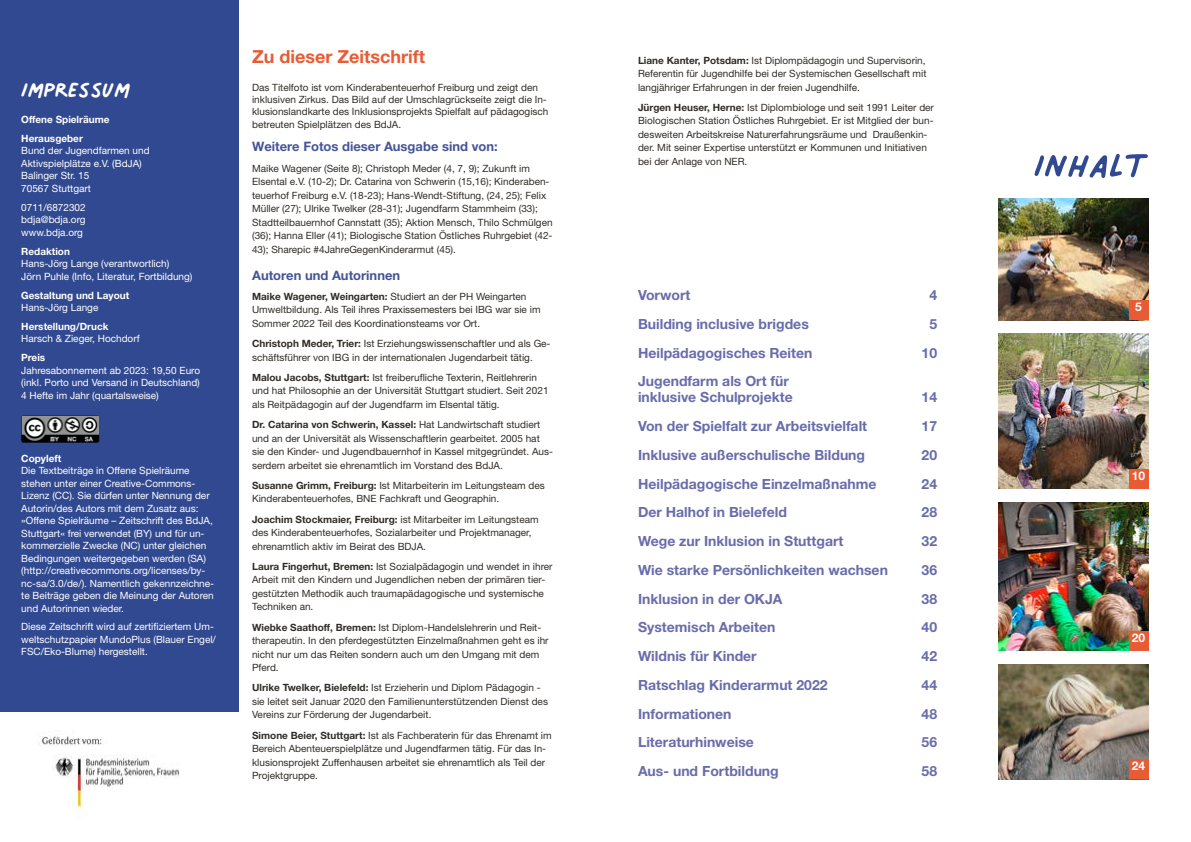
<style>
.page{position:relative;width:1191px;height:842px;background:#fff}
.page>*{position:absolute;margin:0;border:0;box-sizing:border-box;transform-origin:0 0}
.t1{font:70px "Palmer Lake Print";color:#314990}
.t2{font:45px "Palmer Lake Print";color:#fff}
.t3{font:700 18px "Helvetica Neue LT Pro";color:#e75c34}
.t4{font:700 14px/16px "Helvetica Neue LT Pro";color:#696cab}
.t5{font:700 13px "Helvetica Neue LT Pro";color:#455499}
.t6{font:700 12px "Helvetica Neue LT Pro";color:#fff}
.t7{font:10px/13.5px "Helvetica Neue LT Pro";color:#302c28}
.t8{font:10px/12.5px "Helvetica Neue LT Pro";color:#fff}
.t9{font:700 10px/18.9px "Helvetica Neue LT Pro";color:#fff}
.s1{font-weight:700}
</style>
<div class="page">
<div style="left:0;top:0;width:239px;height:711px;background:#314990"></div>
<img style="left:21px;top:415px;width:78px;height:28px">
<img style="left:998px;top:199px;width:150px;height:121px">
<img style="left:998px;top:334px;width:150px;height:155px">
<img style="left:998px;top:502px;width:150px;height:149px">
<img style="left:998px;top:664px;width:150px;height:115px">
<div style="left:1128px;top:300px;width:20px;height:20px;background:#e75c34"></div>
<div style="left:1128px;top:469px;width:20px;height:20px;background:#e75c34"></div>
<div style="left:1128px;top:631px;width:20px;height:20px;background:#e75c34"></div>
<div style="left:1128px;top:759px;width:20px;height:20px;background:#e75c34"></div>
<img style="left:39px;top:730px;width:140px;height:78px">
<h2 class="t2" style="left:21px;top:67px;width:110px">Impressum</h2>
<p class="t9" style="left:21px;top:110px;width:90px">Offene Spielräume<br>Herausgeber</p>
<p class="t8" style="left:21px;top:144px;width:130px">Bund der Jugendfarmen und<br>Aktivspielplätze e.V. (BdJA)<br>Balinger Str. 15<br>70567 Stuttgart</p>
<p class="t8" style="left:21px;top:201px;width:66px;text-align:justify">0711/6872302 bdja@bdja.org www.bdja.org</p>
<p class="t9" style="left:21px;top:241px;width:50px">Redaktion</p>
<p class="t8" style="left:21px;top:257px;width:173px">Hans-Jörg Lange (verantwortlich)<br>Jörn Puhle (Info, Literatur, Fortbildung)</p>
<p class="t9" style="left:21px;top:285px;width:109px">Gestaltung und Layout</p>
<p class="t8" style="left:21px;top:301px;width:79px">Hans-Jörg Lange</p>
<p class="t9" style="left:21px;top:317px;width:89px">Herstellung/Druck</p>
<p class="t8" style="left:21px;top:332px;width:120px">Harsch &amp; Zieger, Hochdorf</p>
<p class="t9" style="left:21px;top:348px;width:26px">Preis</p>
<p class="t8" style="left:21px;top:364px;width:180px;text-align:justify">Jahresabonnement ab 2023: 19,50 Euro (inkl. Porto und Versand in Deutschland)<br>4 Hefte im Jahr (quartalsweise)</p>
<p class="t9" style="left:21px;top:448px;width:41px">Copyleft</p>
<p class="t8" style="left:21px;top:464px;width:194px">Die Textbeiträge in Offene Spielräume stehen unter einer Creative-Commons-Lizenz (CC). Sie dürfen unter Nennung der Autorin/des Autors mit dem Zusatz aus: »Offene Spielräume – Zeitschrift des BdJA, Stuttgart« frei verwendet (BY) und für un&shy;kommerzielle Zwecke (NC) unter gleichen Bedingungen weitergegeben werden (SA) (http://creativecommons.org/licenses/by&shy;nc-sa/3.0/de/). Namentlich gekennzeichne&shy;te Beiträge geben die Meinung der Autoren und Autorinnen wieder.</p>
<p class="t8" style="left:21px;top:620px;width:196px">Diese Zeitschrift wird auf zertifiziertem Um&shy;weltschutzpapier MundoPlus (Blauer Engel/<br>FSC/Eko-Blume) hergestellt.</p>
<h3 class="t3" style="left:252px;top:45px;width:174px">Zu dieser Zeitschrift</h3>
<p class="t7" style="left:252px;top:81px;width:298px;line-height:12px">Das Titelfoto ist vom Kinderabenteuerhof Freiburg und zeigt den inklusiven Zirkus. Das Bild auf der Umschlagrückseite zeigt die In&shy;klusionslandkarte des Inklusionsprojekts Spielfalt auf pädagogisch</p>
<p class="t7" style="left:252px;top:117px;width:151px">betreuten Spielplätzen des BdJA.</p>
<h3 class="t5" style="left:252px;top:138px;width:247px">Weitere Fotos dieser Ausgabe sind von:</h3>
<p class="t7" style="left:252px;top:161px;width:302px">Maike Wagener (Seite 8); Christoph Meder (4, 7, 9); Zukunft im Elsental e.V. (10-2); Dr. Catarina von Schwerin (15,16); Kinderaben&shy;teuerhof Freiburg e.V. (18-23); Hans-Wendt-Stiftung, (24, 25); Felix Müller (27); Ulrike Twelker (28-31); Jugendfarm Stammheim (33); Stadtteilbauernhof Cannstatt (35); Aktion Mensch, Thilo Schmülgen (36); Hanna Eller (41); Biologische Station Östliches Ruhrgebiet (42- 43); Sharepic #4JahreGegenKinderarmut (45).</p>
<h3 class="t5" style="left:252px;top:267px;width:150px">Autoren und Autorinnen</h3>
<p class="t7" style="left:252px;top:289px;width:290px"><span class="s1">Maike Wagener, Weingarten:</span> Studiert an der PH Weingarten<br>Umweltbildung. Als Teil ihres Praxissemesters bei IBG war sie im<br>Sommer 2022 Teil des Koordinationsteams vor Ort.</p>
<p class="t7" style="left:252px;top:336px;width:300px"><span class="s1">Christoph Meder, Trier:</span> Ist Erziehungswissenschaftler und als Ge&shy;schäftsführer von IBG in der internationalen Jugendarbeit tätig.</p>
<p class="t7" style="left:252px;top:370px;width:298px"><span class="s1">Malou Jacobs, Stuttgart:</span> Ist freiberufliche Texterin, Reitlehrerin und hat Philosophie an der Universität Stuttgart studiert. Seit 2021 als Reitpädagogin auf der Jugendfarm im Elsental tätig.</p>
<p class="t7" style="left:252px;top:417px;width:302px"><span class="s1">Dr. Catarina von Schwerin, Kassel:</span> Hat Landwirtschaft studiert und an der Universität als Wissenschaftlerin gearbeitet. 2005 hat sie den Kinder- und Jugendbauernhof in Kassel mitgegründet. Aus&shy;serdem arbeitet sie ehrenamtlich im Vorstand des BdJA.</p>
<p class="t7" style="left:252px;top:478px;width:294px"><span class="s1">Susanne Grimm, Freiburg:</span> Ist Mitarbeiterin im Leitungsteam des<br>Kinderabenteuerhofes, BNE Fachkraft und Geographin.</p>
<p class="t7" style="left:252px;top:512px;width:288px"><span class="s1">Joachim Stockmaier, Freiburg:</span> ist Mitarbeiter im Leitungsteam des Kinderabenteuerhofes, Sozialarbeiter und Projektmanager, ehrenamtlich aktiv im Beirat des BDJA.</p>
<p class="t7" style="left:252px;top:559px;width:302px"><span class="s1">Laura Fingerhut, Bremen:</span> Ist Sozialpädagogin und wendet in ihrer Arbeit mit den Kindern und Jugendlichen neben der primären tier&shy;gestützten Methodik auch traumapädagogische und systemische Techniken an.</p>
<p class="t7" style="left:252px;top:620px;width:298px"><span class="s1">Wiebke Saathoff, Bremen:</span> Ist Diplom-Handelslehrerin und Reit&shy;therapeutin. In den pferdegestützten Einzelmaßnahmen geht es ihr nicht nur um das Reiten sondern auch um den Umgang mit dem Pferd.</p>
<p class="t7" style="left:252px;top:681px;width:297px"><span class="s1">Ulrike Twelker, Bielefeld:</span> Ist Erzieherin und Diplom Pädagogin - sie leitet seit Januar 2020 den Familienunterstützenden Dienst des<br>Vereins zur Förderung der Jugendarbeit.</p>
<p class="t7" style="left:252px;top:728px;width:301px"><span class="s1">Simone Beier, Stuttgart:</span> Ist als Fachberaterin für das Ehrenamt im Bereich Abenteuerspielplätze und Jugendfarmen tätig. Für das In&shy;klusionsprojekt Zuffenhausen arbeitet sie ehrenamtlich als Teil der Projektgruppe.</p>
<p class="t7" style="left:638px;top:53px;width:290px;text-align:justify"><span class="s1">Liane Kanter, Potsdam:</span> Ist Diplompädagogin und Supervisorin, Referentin für Jugendhilfe bei der Systemischen Gesellschaft mit langjähriger Erfahrungen in der freien Jugendhilfe.</p>
<p class="t7" style="left:638px;top:100px;width:297px"><span class="s1">Jürgen Heuser, Herne:</span> Ist Diplombiologe und seit 1991 Leiter der Biologischen Station Östliches Ruhrgebiet. Er ist Mitglied der bun&shy;desweiten Arbeitskreise Naturerfahrungsräume und Draußenkin&shy;der. Mit seiner Expertise unterstützt er Kommunen und Initiativen bei der Anlage von NER.</p>
<h3 class="t4" style="left:638px;top:287px;width:54px">Vorwort</h3>
<h3 class="t4" style="left:929px;top:287px;width:9px">4</h3>
<h3 class="t4" style="left:638px;top:315px;width:172px">Building inclusive brigdes</h3>
<h3 class="t4" style="left:929px;top:315px;width:9px">5</h3>
<h3 class="t4" style="left:638px;top:344px;width:176px">Heilpädagogisches Reiten</h3>
<h3 class="t4" style="left:921px;top:344px;width:17px">10</h3>
<h3 class="t4" style="left:638px;top:373px;width:156px">Jugendfarm als Ort für inklusive Schulprojekte</h3>
<h3 class="t4" style="left:921px;top:389px;width:17px">14</h3>
<h3 class="t4" style="left:638px;top:418px;width:231px">Von der Spielfalt zur Arbeitsvielfalt</h3>
<h3 class="t4" style="left:921px;top:418px;width:17px">17</h3>
<h3 class="t4" style="left:638px;top:446px;width:229px">Inklusive außerschulische Bildung</h3>
<h3 class="t4" style="left:921px;top:446px;width:17px">20</h3>
<h3 class="t4" style="left:638px;top:475px;width:240px">Heilpädagogische Einzelmaßnahme</h3>
<h3 class="t4" style="left:921px;top:475px;width:17px">24</h3>
<h3 class="t4" style="left:638px;top:504px;width:151px">Der Halhof in Bielefeld</h3>
<h3 class="t4" style="left:921px;top:504px;width:17px">28</h3>
<h3 class="t4" style="left:638px;top:533px;width:207px">Wege zur Inklusion in Stuttgart</h3>
<h3 class="t4" style="left:921px;top:533px;width:17px">32</h3>
<h3 class="t4" style="left:638px;top:561px;width:251px">Wie starke Persönlichkeiten wachsen</h3>
<h3 class="t4" style="left:921px;top:561px;width:17px">36</h3>
<h3 class="t4" style="left:638px;top:590px;width:146px">Inklusion in der OKJA</h3>
<h3 class="t4" style="left:921px;top:590px;width:17px">38</h3>
<h3 class="t4" style="left:638px;top:619px;width:139px">Systemisch Arbeiten</h3>
<h3 class="t4" style="left:921px;top:619px;width:17px">40</h3>
<h3 class="t4" style="left:638px;top:648px;width:120px">Wildnis für Kinder</h3>
<h3 class="t4" style="left:921px;top:648px;width:17px">42</h3>
<h3 class="t4" style="left:638px;top:676px;width:191px">Ratschlag Kinderarmut 2022</h3>
<h3 class="t4" style="left:921px;top:676px;width:17px">44</h3>
<h3 class="t4" style="left:638px;top:705px;width:95px">Informationen</h3>
<h3 class="t4" style="left:921px;top:705px;width:17px">48</h3>
<h3 class="t4" style="left:638px;top:734px;width:117px">Literaturhinweise</h3>
<h3 class="t4" style="left:921px;top:734px;width:17px">56</h3>
<h3 class="t4" style="left:638px;top:763px;width:142px">Aus- und Fortbildung</h3>
<h3 class="t4" style="left:921px;top:763px;width:17px">58</h3>
<h1 class="t1" style="left:1034px;top:130px;width:116px">Inhalt</h1>
<p class="t6" style="left:1135px;top:299px;width:8px">5</p>
<p class="t6" style="left:1131px;top:468px;width:15px">10</p>
<p class="t6" style="left:1131px;top:630px;width:15px">20</p>
<p class="t6" style="left:1131px;top:758px;width:15px">24</p>
</div>
